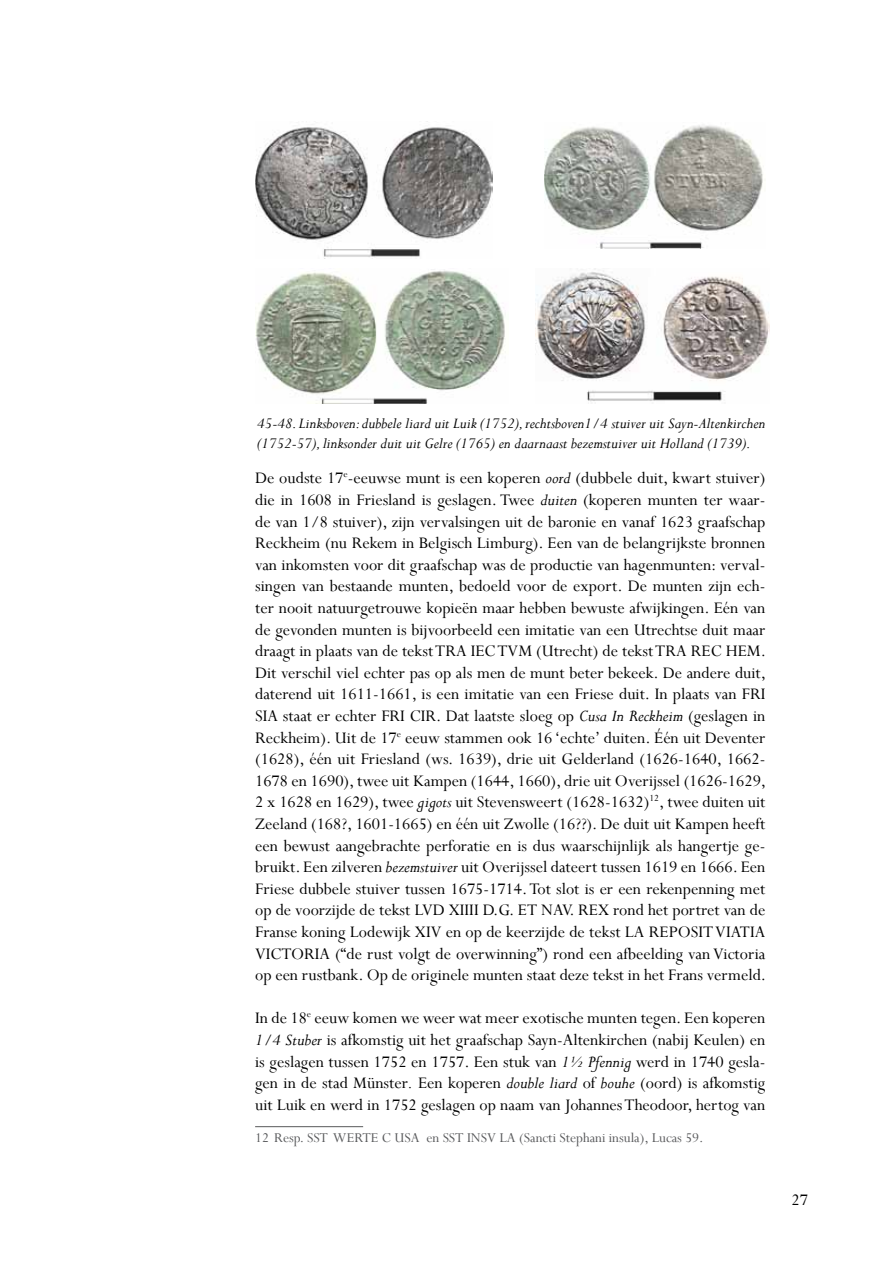
<style>
.page{position:relative;width:893px;height:1263px;background:#fff}
.page>*{position:absolute;margin:0;border:0;box-sizing:border-box;transform-origin:0 0}
.t1{font:18px/21.6px "Perpetua";color:#000;text-align:justify}
.t2{font:italic 16.5px/19.8px "Perpetua";color:#000}
.t3{font:15px "Perpetua";color:#58595b}
.s1{font-style:italic}
</style>
<div class="page">
<hr style="left:255px;top:1126px;width:108px;height:1px;background:#58595b">
<img style="left:255px;top:121px;width:237px;height:136px">
<img style="left:255px;top:269px;width:251px;height:135px">
<img style="left:544px;top:125px;width:219px;height:123px">
<img style="left:536px;top:269px;width:233px;height:133px">
<p class="t2" style="left:257px;top:413px;width:510px">45-48. Linksboven: dubbele liard uit Luik (1752), rechtsboven1/4 stuiver uit Sayn-Altenkirchen (1752-57), linksonder duit uit Gelre (1765) en daarnaast bezemstuiver uit Holland (1739).</p>
<p class="t1" style="left:255px;top:467px;width:512px">De oudste 17<sup>e</sup>-eeuwse munt is een koperen <span class="s1">oord</span> (dubbele duit, kwart stuiver) die in 1608 in Friesland is geslagen. Twee <span class="s1">duiten</span> (koperen munten ter waar&shy;de van 1/8 stuiver), zijn vervalsingen uit de baronie en vanaf 1623 graafschap Reckheim (nu Rekem in Belgisch Limburg). Een van de belangrijkste bronnen van inkomsten voor dit graafschap was de productie van hagenmunten: verval&shy;singen van bestaande munten, bedoeld voor de export. De munten zijn ech&shy;ter nooit natuurgetrouwe kopieën maar hebben bewuste afwijkingen. Eén van de gevonden munten is bijvoorbeeld een imitatie van een Utrechtse duit maar draagt in plaats van de tekst TRA IEC TVM (Utrecht) de tekst TRA REC HEM.<br>Dit verschil viel echter pas op als men de munt beter bekeek. De andere duit, daterend uit 1611-1661, is een imitatie van een Friese duit. In plaats van FRI SIA staat er echter FRI CIR. Dat laatste sloeg op <span class="s1">Cusa In Reckheim</span> (geslagen in Reckheim). Uit de 17<sup>e</sup> eeuw stammen ook 16 ‘echte’ duiten. Één uit Deventer (1628), één uit Friesland (ws. 1639), drie uit Gelderland (1626-1640, 1662- 1678 en 1690), twee uit Kampen (1644, 1660), drie uit Overijssel (1626-1629, 2 x 1628 en 1629), twee <span class="s1">gigots</span> uit Stevensweert (1628-1632)<sup>12</sup>, twee duiten uit Zeeland (168?, 1601-1665) en één uit Zwolle (16??). De duit uit Kampen heeft een bewust aangebrachte perforatie en is dus waarschijnlijk als hangertje ge&shy;bruikt. Een zilveren <span class="s1">bezemstuiver</span> uit Overijssel dateert tussen 1619 en 1666. Een Friese dubbele stuiver tussen 1675-1714. Tot slot is er een rekenpenning met op de voorzijde de tekst LVD XIIII D.G. ET NAV. REX rond het portret van de Franse koning Lodewijk XIV en op de keerzijde de tekst LA REPOSIT VIATIA VICTORIA (“de rust volgt de overwinning”) rond een afbeelding van Victoria op een rustbank. Op de originele munten staat deze tekst in het Frans vermeld.</p>
<p class="t1" style="left:255px;top:1007px;width:512px">In de 18<sup>e</sup> eeuw komen we weer wat meer exotische munten tegen. Een koperen <span class="s1">1/4 Stuber</span> is afkomstig uit het graafschap Sayn-Altenkirchen (nabij Keulen) en is geslagen tussen 1752 en 1757. Een stuk van <span class="s1">1½ Pfennig</span> werd in 1740 gesla&shy;gen in de stad Münster<span class="s1">.</span> Een koperen <span class="s1">double liard</span> of <span class="s1">bouhe</span> (oord) is afkomstig uit Luik en werd in 1752 geslagen op naam van Johannes Theodoor, hertog van</p>
<p class="t3" style="left:255px;top:1128px;width:450px">12 Resp. SST WERTE C USA en SST INSV LA (Sancti Stephani insula), Lucas 59.</p>
<p class="t1" style="left:791px;top:1189px;width:18px">27</p>
</div>
